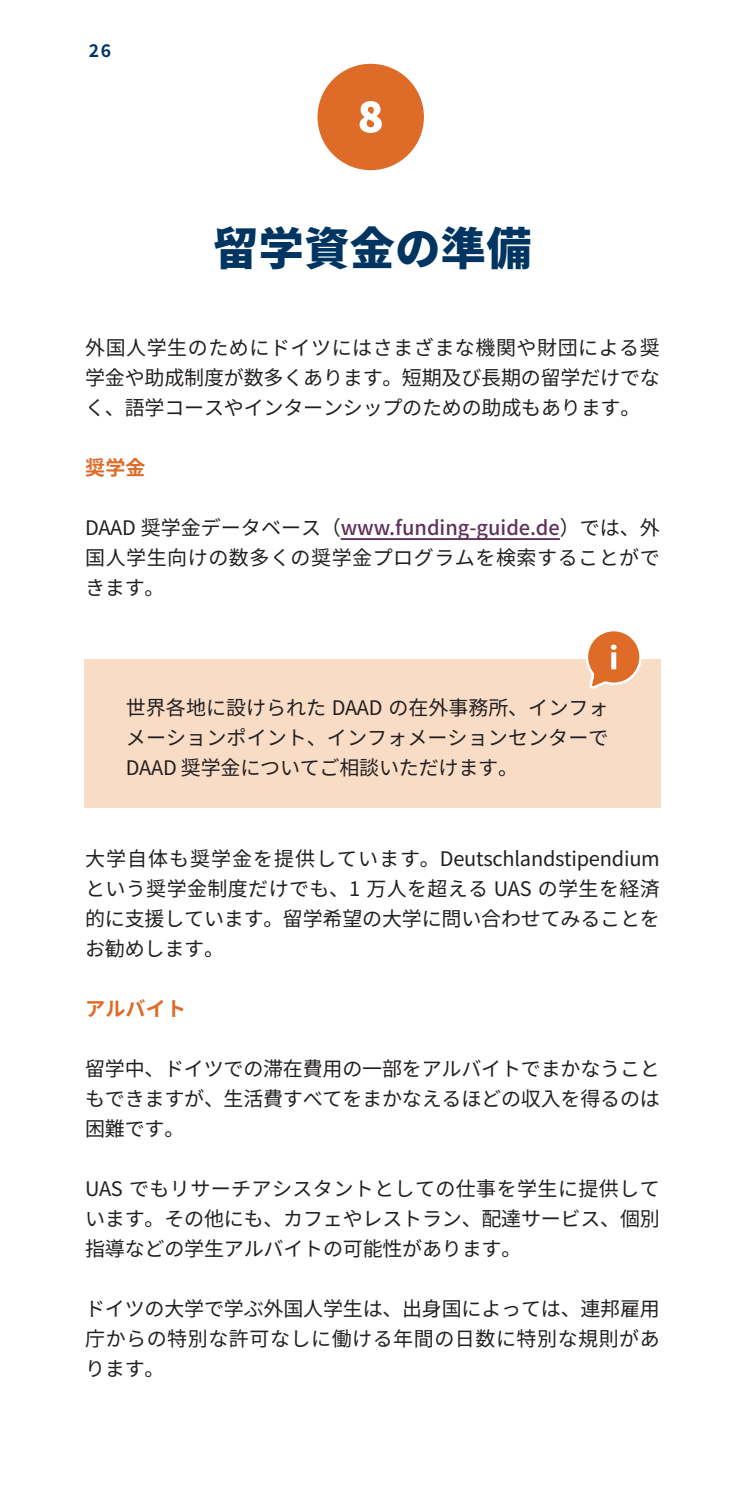
<style>
.page{position:relative;width:745px;height:1489px;background:#fff}
.page>*{position:absolute;margin:0;border:0;box-sizing:border-box;transform-origin:0 0}
.t1{font:800 45px "Source Han Sans JP";letter-spacing:.01em;color:#003562}
.t2{font:20px/30px "Source Han Sans JP";letter-spacing:-.01em;color:#231f20;text-align:justify}
.t3{font:700 20px "Source Han Sans JP";letter-spacing:.01em;color:#de6b27}
.t4{font:700 17.5px "Source Han Sans JP";color:#003562}
.s1{font-weight:500;color:#5f325a}
</style>
<div class="page">
<div style="left:317px;top:64px;width:106px;height:106px;background:#de6b27;border-radius:50%"></div>
<hr style="left:340px;top:538px;width:219px;height:2px;background:#5f325a">
<div style="left:84px;top:658px;width:576px;height:149px;background:#f8dcc6"></div>
<svg style="left:359px;top:101px;width:22px;height:32px"></svg>
<svg style="left:584px;top:631px;width:58px;height:58px"></svg>
<p class="t4" style="left:89px;top:40px;width:24px">26</p>
<h1 class="t1" style="left:213px;top:223px;width:319px">留学資金の準備</h1>
<p class="t2" style="left:85px;top:333px;width:576px">外国人学生のためにドイツにはさまざまな機関や財団による奨学金や助成制度が数多くあります。短期及び長期の留学だけでなく、語学コースやインターンシップのための助成もあります。</p>
<p class="t3" style="left:85px;top:456px;width:62px">奨学金</p>
<p class="t2" style="left:85px;top:513px;width:576px">DAAD 奨学金データベース（<span class="s1">www.funding-guide.de</span>）では、外国人学生向けの数多くの奨学金プログラムを検索することができます。</p>
<p class="t2" style="left:126px;top:693px;width:483px">世界各地に設けられた DAAD の在外事務所、インフォメーションポイント、インフォメーションセンターでDAAD 奨学金についてご相談いただけます。</p>
<p class="t2" style="left:85px;top:843px;width:576px">大学自体も奨学金を提供しています。Deutschlandstipendiumという奨学金制度だけでも、1 万人を超える UAS の学生を経済的に支援しています。留学希望の大学に問い合わせてみることをお勧めします。</p>
<p class="t3" style="left:85px;top:996px;width:102px">アルバイト</p>
<p class="t2" style="left:85px;top:1053px;width:576px">留学中、ドイツでの滞在費用の一部をアルバイトでまかなうこともできますが、生活費すべてをまかなえるほどの収入を得るのは困難です。</p>
<p class="t2" style="left:85px;top:1173px;width:576px">UAS でもリサーチアシスタントとしての仕事を学生に提供しています。その他にも、カフェやレストラン、配達サービス、個別指導などの学生アルバイトの可能性があります。</p>
<p class="t2" style="left:85px;top:1293px;width:576px">ドイツの大学で学ぶ外国人学生は、出身国によっては、連邦雇用庁からの特別な許可なしに働ける年間の日数に特別な規則があります。</p>
</div>
